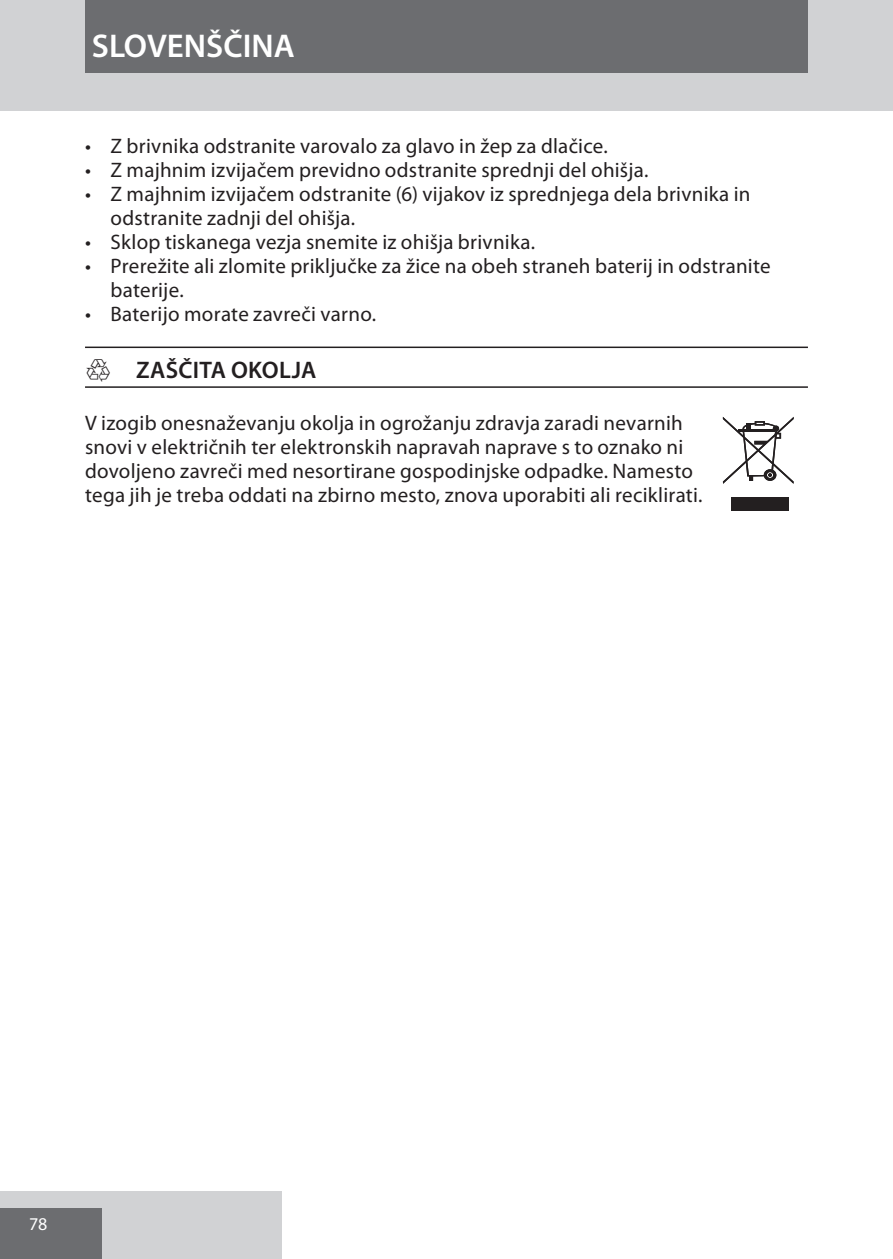
<style>
.page{position:relative;width:893px;height:1259px;background:#fff}
.page>*{position:absolute;margin:0;border:0;box-sizing:border-box;transform-origin:0 0}
.t1{font:600 33px "Myriad Pro";color:#fff}
.t2{font:600 24px "Myriad Pro";letter-spacing:.01em;color:#231f20}
.t3{font:21px/24px "Myriad Pro";letter-spacing:.01em;color:#231f20}
.t4{font:18px "Myriad Pro";color:#fff}
.s1{font-family:"Myriad Points";font-weight:400}
</style>
<div class="page">
<div style="left:0;top:0;width:893px;height:111px;background:#d1d2d4"></div>
<div style="left:0;top:1191px;width:282px;height:68px;background:#d1d2d4"></div>
<div style="left:0;top:1208px;width:102px;height:51px;background:#6c6d70"></div>
<div style="left:85px;top:0;width:723px;height:73px;background:#6c6d70"></div>
<hr style="left:85px;top:346px;width:723px;height:2px;background:#231f20">
<hr style="left:85px;top:386px;width:723px;height:2px;background:#231f20">
<svg style="left:723px;top:417px;width:71px;height:93px"></svg>
<hr style="left:739px;top:429px;width:36px;height:2px;background:#231f20">
<h1 class="t1" style="left:92px;top:25px;width:204px">SLOVENŠČINA</h1>
<p class="t3" style="left:85px;top:133px;width:524px">• Z brivnika odstranite varovalo za glavo in žep za dlačice.</p>
<p class="t3" style="left:85px;top:157px;width:565px">• Z majhnim izvijačem previdno odstranite sprednji del ohišja.</p>
<p class="t3" style="left:111px;top:181px;width:641px;text-indent:-26px">• Z majhnim izvijačem odstranite (6) vijakov iz sprednjega dela brivnika in odstranite zadnji del ohišja.</p>
<p class="t3" style="left:85px;top:229px;width:452px">• Sklop tiskanega vezja snemite iz ohišja brivnika.</p>
<p class="t3" style="left:111px;top:253px;width:662px;text-indent:-26px">• Prerežite ali zlomite priključke za žice na obeh straneh baterij in odstranite baterije.</p>
<p class="t3" style="left:85px;top:301px;width:293px">• Baterijo morate zavreči varno.</p>
<p class="t2" style="left:85px;top:354px;width:233px"><span class="s1">H</span> ZAŠČITA OKOLJA</p>
<p class="t3" style="left:85px;top:411px;width:619px">V izogib onesnaževanju okolja in ogrožanju zdravja zaradi nevarnih snovi v električnih ter elektronskih napravah naprave s to oznako ni dovoljeno zavreči med nesortirane gospodinjske odpadke. Namesto tega jih je treba oddati na zbirno mesto, znova uporabiti ali reciklirati.</p>
<p class="t4" style="left:29px;top:1212px;width:20px">78</p>
</div>
